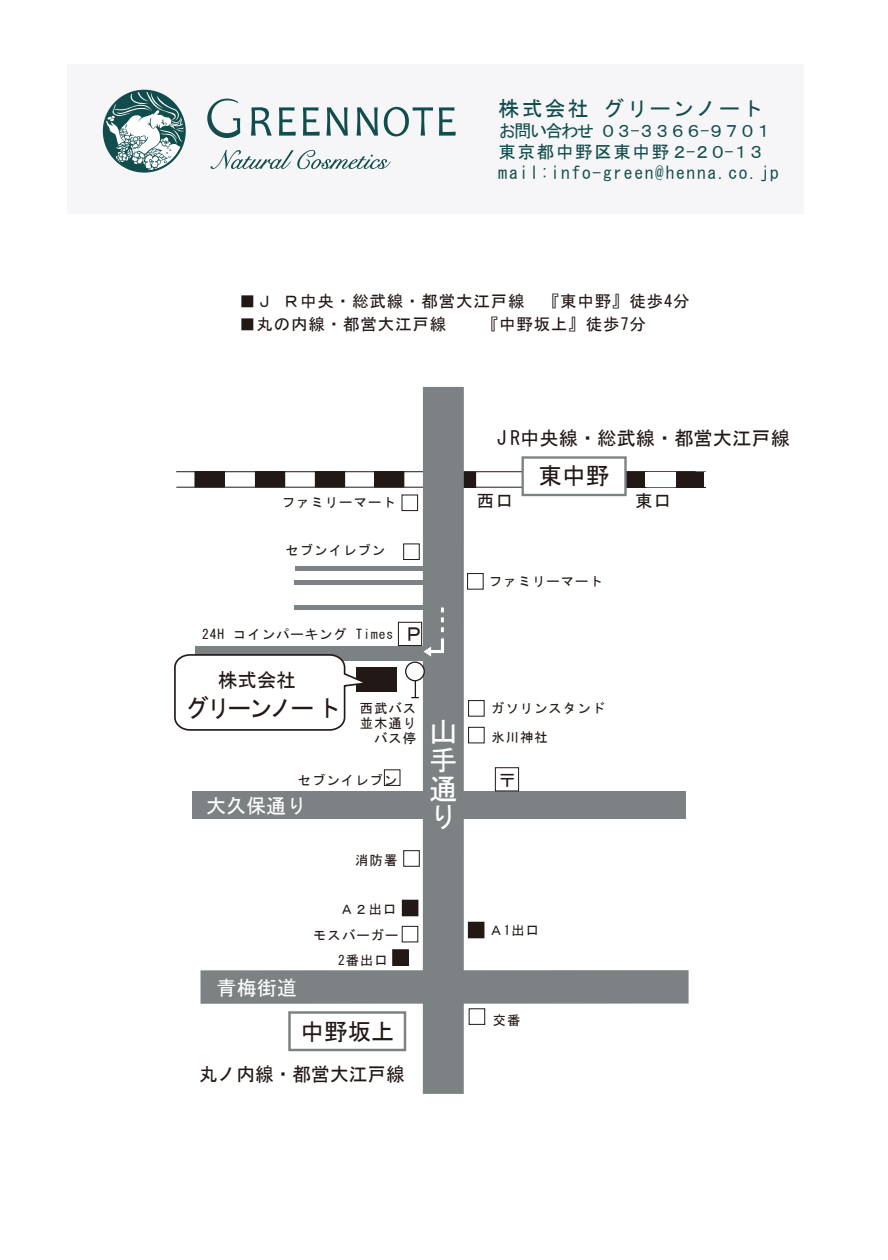
<style>
.page{position:relative;width:888px;height:1260px;background:#fff}
.page>*{position:absolute;margin:0;border:0;box-sizing:border-box;transform-origin:0 0}
.t1{font:28.5px/28.5px "MS Gothic";color:#fff;text-align:justify}
.t2{font:25.05px "MS Gothic";letter-spacing:-.1em;color:#221815;scale:.93 1}
.t3{font:23.55px "MS Gothic";color:#221815}
.t4{font:21px "MS Gothic";letter-spacing:.1em;color:#114d4d}
.t5{font:20.1px "MS Gothic";color:#fff}
.t6{font:20.1px "MS Gothic";color:#221815}
.t7{font:19.5px "MS Gothic";color:#221815}
.t8{font:19.2px "MS Gothic";color:#221815}
.t9{font:17.55px "MS Gothic";color:#221815}
.t10{font:17.4px/20.9px "MS Gothic";letter-spacing:.1em;color:#114d4d}
.t11{font:16.5px "MS Gothic";letter-spacing:.05em;color:#221815}
.t12{font:16.05px "MS Gothic";color:#221815;scale:1.18 1}
.t13{font:13.35px/15.1px "MS Gothic";letter-spacing:.075em;color:#221815;text-align:justify}
</style>
<div class="page">
<div style="left:67px;top:64px;width:736px;height:150px;background:#f6f6f8"></div>
<svg style="left:211px;top:150px;width:180px;height:19px"></svg>
<svg style="left:251px;top:107px;width:21px;height:29px"></svg>
<svg style="left:279px;top:107px;width:17px;height:29px"></svg>
<svg style="left:303px;top:107px;width:17px;height:29px"></svg>
<svg style="left:439px;top:107px;width:17px;height:29px"></svg>
<svg style="left:326px;top:107px;width:22px;height:29px"></svg>
<svg style="left:357px;top:107px;width:21px;height:29px"></svg>
<svg style="left:384px;top:107px;width:49px;height:29px"></svg>
<svg style="left:207px;top:99px;width:33px;height:39px"></svg>
<svg style="left:103px;top:90px;width:83px;height:83px"></svg>
<div style="left:356px;top:667px;width:41px;height:25px;background:#221815"></div>
<div style="left:195px;top:647px;width:229px;height:14px;background:#7c8183"></div>
<hr style="left:176px;top:471px;width:520px;height:1px;background:#221815">
<hr style="left:176px;top:487px;width:520px;height:1px;background:#221815">
<div style="left:195px;top:472px;width:29px;height:15px;background:#221815"></div>
<div style="left:255px;top:472px;width:30px;height:15px;background:#221815"></div>
<div style="left:315px;top:472px;width:30px;height:15px;background:#221815"></div>
<div style="left:375px;top:472px;width:29px;height:15px;background:#221815"></div>
<div style="left:446px;top:472px;width:30px;height:15px;background:#221815"></div>
<div style="left:617px;top:472px;width:29px;height:15px;background:#221815"></div>
<div style="left:676px;top:472px;width:29px;height:15px;background:#221815"></div>
<div style="left:201px;top:970px;width:488px;height:34px;background:#7c8183"></div>
<div style="left:403px;top:850px;width:17px;height:17px;border:1px solid #221815"></div>
<div style="left:645px;top:472px;width:31px;height:15px;background:#fff"></div>
<div style="left:469px;top:1008px;width:16px;height:17px;border:1px solid #221815"></div>
<div style="left:704px;top:472px;width:30px;height:15px;background:#fff"></div>
<div style="left:403px;top:544px;width:17px;height:16px;border:1px solid #221815"></div>
<div style="left:192px;top:791px;width:493px;height:28px;background:#7c8183"></div>
<div style="left:423px;top:387px;width:41px;height:707px;background:#7c8183"></div>
<div style="left:405px;top:662px;width:20px;height:19px;border:1px solid #221815;border-radius:50%"></div>
<svg style="left:411px;top:679px;width:8px;height:19px"></svg>
<div style="left:467px;top:573px;width:17px;height:16px;border:1px solid #221815"></div>
<div style="left:398px;top:622px;width:24px;height:24px;border:1px solid #221815"></div>
<div style="left:495px;top:767px;width:24px;height:24px;border:1px solid #221815"></div>
<div style="left:468px;top:700px;width:16px;height:17px;border:1px solid #221815"></div>
<div style="left:468px;top:727px;width:16px;height:16px;border:1px solid #221815"></div>
<div style="left:402px;top:495px;width:16px;height:16px;border:1px solid #221815"></div>
<div style="left:384px;top:769px;width:16px;height:17px;border:1px solid #221815"></div>
<div style="left:288px;top:1011px;width:118px;height:40px;border:2px solid #7c8183"></div>
<div style="left:402px;top:926px;width:16px;height:16px;border:1px solid #221815"></div>
<svg style="left:174px;top:654px;width:189px;height:77px"></svg>
<div style="left:402px;top:900px;width:16px;height:16px;background:#221815"></div>
<div style="left:468px;top:922px;width:16px;height:16px;background:#221815"></div>
<div style="left:393px;top:950px;width:15px;height:15px;background:#221815"></div>
<div style="left:392px;top:949px;width:17px;height:17px;border:1px solid #221815"></div>
<hr style="left:295px;top:567px;width:129px;height:4px;background:#7c8285">
<hr style="left:294px;top:581px;width:129px;height:4px;background:#7c8285">
<hr style="left:294px;top:605px;width:129px;height:4px;background:#7c8285">
<div style="left:523px;top:458px;width:103px;height:37px;background:#fff"></div>
<div style="left:522px;top:456px;width:105px;height:40px;border:2px solid #7c8183"></div>
<svg style="left:423px;top:608px;width:21px;height:49px"></svg>
<h3 class="t4" style="left:499px;top:98px;width:266px">株式会社 グリーンノート</h3>
<h3 class="t10" style="left:499px;top:120px;width:282px">お問い合わせ ０３-３３６６-９７０１東京都中野区東中野２-２０-１３mail:info-green@henna.co.jp</h3>
<p class="t11" style="left:239px;top:293px;width:452px">■Ｊ Ｒ中央・総武線・都営大江戸線　『東中野』徒歩4分</p>
<p class="t11" style="left:239px;top:315px;width:408px">■丸の内線・都営大江戸線　　『中野坂上』徒歩7分</p>
<h3 class="t8" style="left:497px;top:428px;width:295px">J R中央線・総武線・都営大江戸線</h3>
<p class="t13" style="left:282px;top:495px;width:115px">ファミリーマート</p>
<p class="t13" style="left:286px;top:542px;width:101px">セブンイレブン</p>
<p class="t13" style="left:202px;top:627px;width:192px">24H コインパーキング Times</p>
<h3 class="t6" style="left:404px;top:623px;width:22px">Ｐ</h3>
<h3 class="t7" style="left:218px;top:670px;width:79px">株式会社</h3>
<h2 class="t2" style="left:186px;top:695px;width:168px">グリーンノート</h2>
<p class="t13" style="left:360px;top:701px;width:58px">西武バス並木通り　バス停</p>
<p class="t13" style="left:298px;top:772px;width:101px">セブンイレブン</p>
<h3 class="t5" style="left:206px;top:796px;width:102px">大久保通り</h3>
<h3 class="t5" style="left:217px;top:977px;width:82px">青梅街道</h3>
<p class="t13" style="left:355px;top:852px;width:44px">消防署</p>
<p class="t13" style="left:340px;top:902px;width:58px">Ａ２出口</p>
<p class="t13" style="left:313px;top:927px;width:87px">モスバーガー</p>
<p class="t13" style="left:338px;top:953px;width:51px">2番出口</p>
<h3 class="t3" style="left:301px;top:1020px;width:96px">中野坂上</h3>
<h3 class="t8" style="left:199px;top:1064px;width:207px">丸ノ内線・都営大江戸線</h3>
<h1 class="t1" style="left:429px;top:717px;width:29px">山手通り</h1>
<h3 class="t3" style="left:539px;top:464px;width:72px">東中野</h3>
<h3 class="t9" style="left:477px;top:492px;width:38px">西口</h3>
<h3 class="t9" style="left:635px;top:492px;width:38px">東口</h3>
<p class="t13" style="left:489px;top:573px;width:115px">ファミリーマート</p>
<p class="t13" style="left:491px;top:700px;width:115px">ガソリンスタンド</p>
<p class="t13" style="left:491px;top:729px;width:58px">氷川神社</p>
<p class="t12" style="left:498px;top:773px;width:18px">〒</p>
<p class="t13" style="left:489px;top:922px;width:51px">Ａ1出口</p>
<p class="t13" style="left:493px;top:1013px;width:29px">交番</p>
</div>
